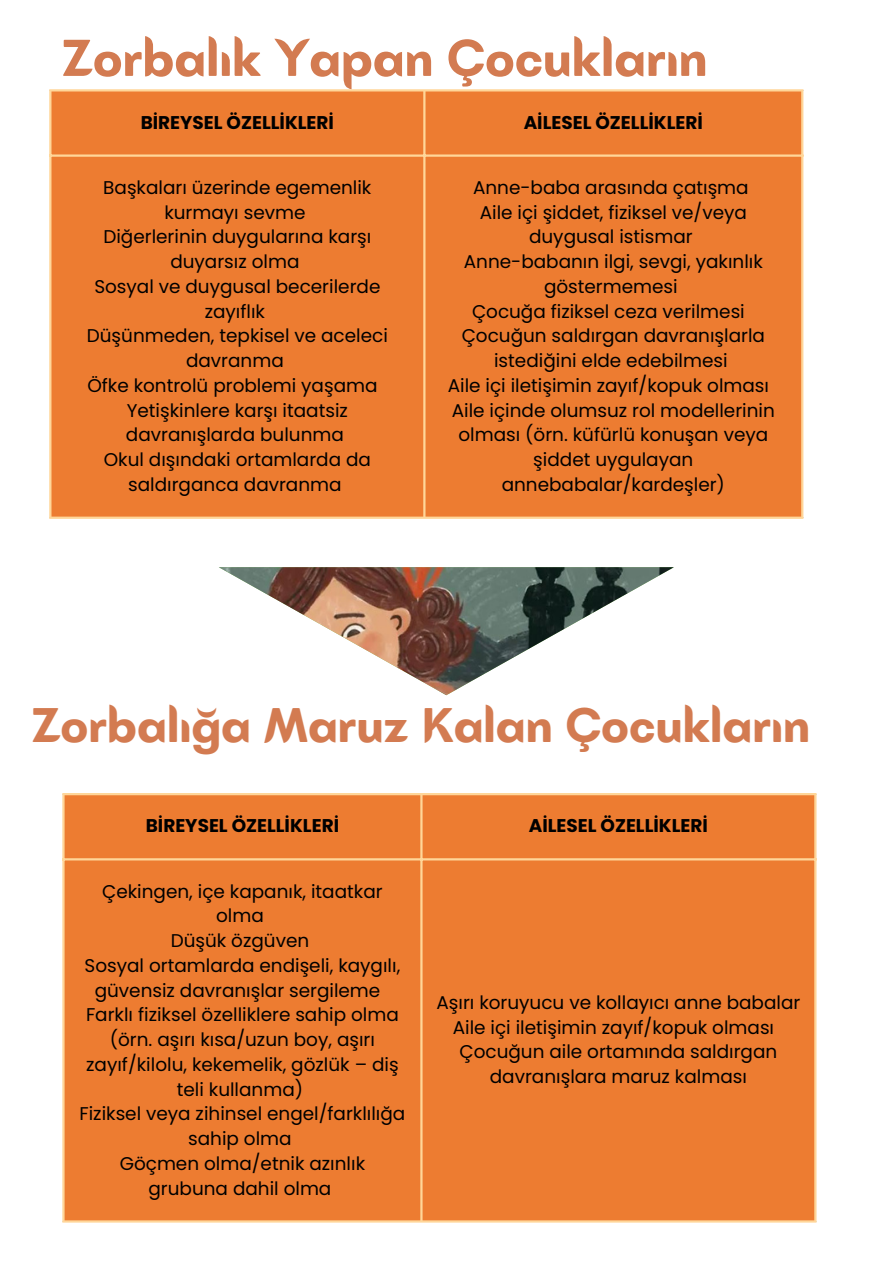
<style>
.page{position:relative;width:893px;height:1264px;background:#fff}
.page>*{position:absolute;margin:0;border:0;box-sizing:border-box;transform-origin:0 0}
.t1{font:700 53.1px "Batangas";color:#d37b51}
.t2{font:700 49.8px "Batangas";color:#d37b51}
.t3{font:18.45px/24.8px "Poppins";color:#000;text-align:center}
.t4{font:700 18.45px "Poppins";color:#000}
</style>
<div class="page">
<div style="left:51px;top:91px;width:750px;height:425px;background:#ed7c31"></div>
<hr style="left:49px;top:91px;width:2px;height:425px;background:#ffd699">
<hr style="left:423px;top:91px;width:2px;height:425px;background:#ffd699">
<hr style="left:801px;top:91px;width:2px;height:425px;background:#ffd699">
<hr style="left:49px;top:89px;width:754px;height:2px;background:#ffd699">
<hr style="left:49px;top:154px;width:754px;height:3px;background:#ffd699">
<hr style="left:49px;top:516px;width:754px;height:3px;background:#ffd699">
<div style="left:65px;top:795px;width:749px;height:425px;background:#ed7c31"></div>
<hr style="left:62px;top:795px;width:3px;height:425px;background:#ffd699">
<hr style="left:420px;top:795px;width:2px;height:425px;background:#ffd699">
<hr style="left:814px;top:795px;width:2px;height:425px;background:#ffd699">
<hr style="left:62px;top:793px;width:754px;height:2px;background:#ffd699">
<hr style="left:62px;top:858px;width:754px;height:2px;background:#ffd699">
<hr style="left:62px;top:1220px;width:754px;height:2px;background:#ffd699">
<img style="left:219px;top:567px;width:455px;height:128px">
<p class="t1" style="left:62px;top:26px;width:646px">Zorbalık Yapan Çocukların</p>
<p class="t4" style="left:141px;top:109px;width:195px">BİREYSEL ÖZELLİKLERİ</p>
<p class="t4" style="left:523px;top:109px;width:181px">AİLESEL ÖZELLİKLERİ</p>
<p class="t3" style="left:103px;top:175px;width:270px">Başkaları üzerinde egemenlik kurmayı sevme</p>
<p class="t3" style="left:103px;top:224px;width:269px">Diğerlerinin duygularına karşı duyarsız olma</p>
<p class="t3" style="left:94px;top:274px;width:287px">Sosyal ve duygusal becerilerde zayıflık</p>
<p class="t3" style="left:87px;top:323px;width:302px">Düşünmeden, tepkisel ve aceleci davranma</p>
<p class="t3" style="left:87px;top:373px;width:292px">Öfke kontrolü problemi yaşama<br>Yetişkinlere karşı itaatsiz davranışlarda bulunma</p>
<p class="t3" style="left:104px;top:447px;width:269px">Okul dışındaki ortamlarda da saldırganca davranma</p>
<p class="t3" style="left:473px;top:175px;width:277px">Anne-baba arasında çatışma</p>
<p class="t3" style="left:479px;top:200px;width:269px">Aile içi şiddet, fiziksel ve/veya duygusal istismar</p>
<p class="t3" style="left:464px;top:249px;width:300px">Anne-babanın ilgi, sevgi, yakınlık göstermemesi</p>
<p class="t3" style="left:461px;top:299px;width:305px">Çocuğa fiziksel ceza verilmesi<br>Çocuğun saldırgan davranışlarla istediğini elde edebilmesi</p>
<p class="t3" style="left:447px;top:373px;width:328px">Aile içi iletişimin zayıf/kopuk olması<br>Aile içinde olumsuz rol modellerinin olması (örn. küfürlü konuşan veya şiddet uygulayan annebabalar/kardeşler)</p>
<p class="t2" style="left:32px;top:696px;width:779px">Zorbalığa Maruz Kalan Çocukların</p>
<p class="t4" style="left:146px;top:813px;width:195px">BİREYSEL ÖZELLİKLERİ</p>
<p class="t4" style="left:528px;top:813px;width:181px">AİLESEL ÖZELLİKLERİ</p>
<p class="t3" style="left:102px;top:878px;width:282px">Çekingen, içe kapanık, itaatkar olma</p>
<p class="t3" style="left:171px;top:928px;width:140px">Düşük özgüven</p>
<p class="t3" style="left:85px;top:953px;width:317px">Sosyal ortamlarda endişeli, kaygılı, güvensiz davranışlar sergileme Farklı fiziksel özelliklere sahip olma (örn. aşırı kısa/uzun boy, aşırı zayıf/kilolu, kekemelik, gözlük – diş teli kullanma)</p>
<p class="t3" style="left:79px;top:1101px;width:327px">Fiziksel veya zihinsel engel/farklılığa sahip olma</p>
<p class="t3" style="left:120px;top:1150px;width:247px">Göçmen olma/etnik azınlık grubuna dahil olma</p>
<p class="t3" style="left:436px;top:990px;width:365px">Aşırı koruyucu ve kollayıcı anne babalar Aile içi iletişimin zayıf/kopuk olması Çocuğun aile ortamında saldırgan davranışlara maruz kalması</p>
</div>
